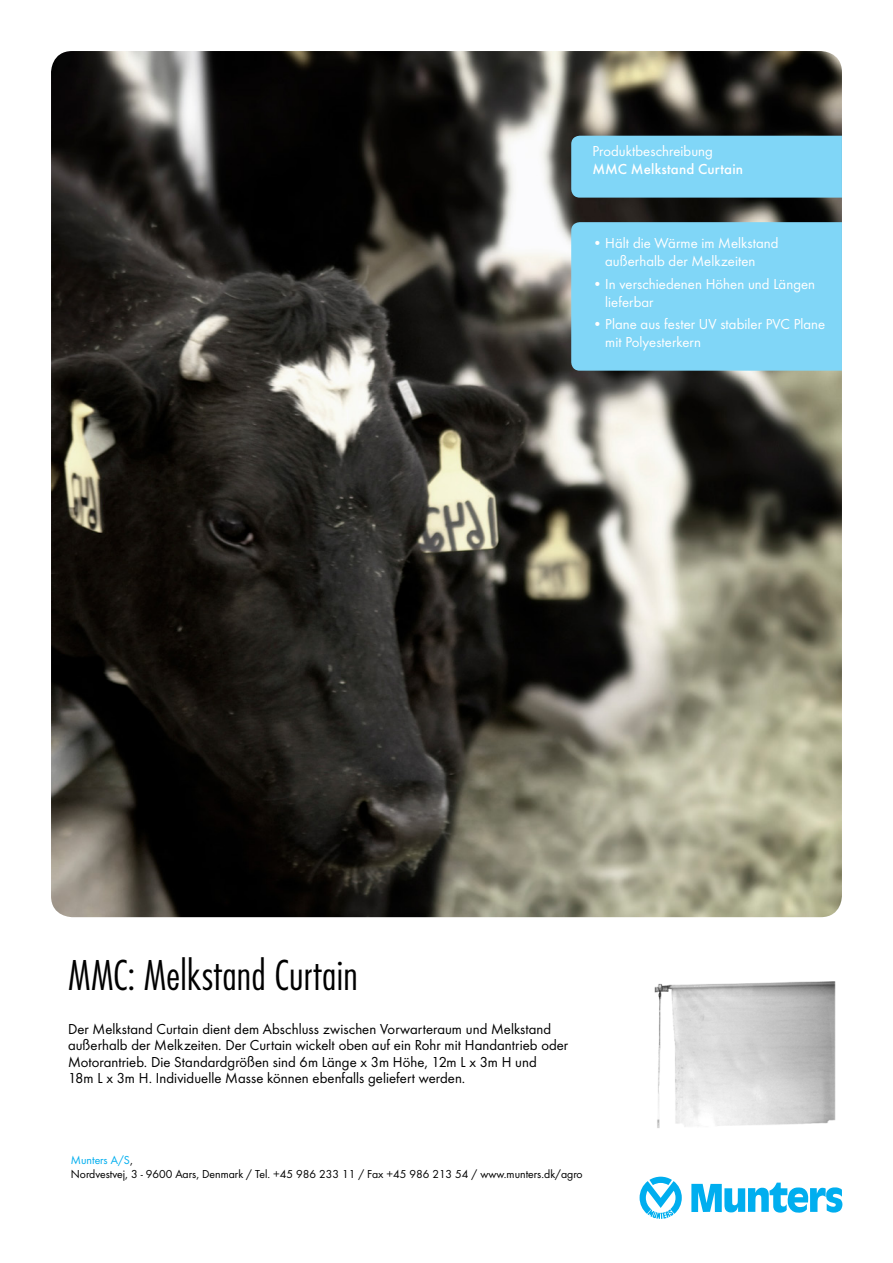
<style>
.page{position:relative;width:893px;height:1263px;background:#fff}
.page>*{position:absolute;margin:0;border:0;box-sizing:border-box;transform-origin:0 0}
.Heading1_Futura_std{font:300 45px "Futura Con";letter-spacing:-.005em;color:#000}
.t1{font:15px/16.5px "Futura Boo";letter-spacing:.005em;color:#000}
.t2{font:15px/18px "Futura Boo";letter-spacing:.005em;color:#fff}
.t3{font:500 15px "Futura";letter-spacing:.01em;color:#fff}
.t4{font:12px "Futura Boo";color:#000}
.t5{font:12px "Futura Boo";color:#00aeef}
.s1{color:#000}
</style>
<div class="page">
<img style="left:51px;top:51px;width:791px;height:866px">
<svg style="left:691px;top:1182px;width:151px;height:31px"></svg>
<svg style="left:640px;top:1177px;width:42px;height:42px"></svg>
<svg style="left:571px;top:136px;width:271px;height:235px;background:#76c2df"></svg>
<img style="left:654px;top:981px;width:182px;height:147px">
<p class="t2" style="left:592px;top:142px;width:122px">Produktbeschreibung</p>
<p class="t3" style="left:592px;top:160px;width:152px">MMC Melkstand Curtain</p>
<p class="t2" style="left:605px;top:234px;width:175px;text-indent:-13px">• Hält die Wärme im Melkstand außerhalb der Melkzeiten</p>
<p class="t2" style="left:605px;top:274px;width:211px;text-indent:-13px">• In verschiedenen Höhen und Längen lieferbar</p>
<p class="t2" style="left:605px;top:315px;width:222px;text-indent:-13px">• Plane aus fester UV stabiler PVC Plane mit Polyesterkern</p>
<p class="Heading1_Futura_std" style="left:68px;top:949px;width:292px">MMC: Melkstand Curtain</p>
<p class="t1" style="left:68px;top:1021px;width:502px">Der Melkstand Curtain dient dem Abschluss zwischen Vorwarteraum und Melkstand außerhalb der Melkzeiten. Der Curtain wickelt oben auf ein Rohr mit Handantrieb oder<br>Motorantrieb. Die Standardgrößen sind 6m Länge x 3m Höhe, 12m L x 3m H und</p>
<p class="t1" style="left:68px;top:1070px;width:399px">18m L x 3m H. Individuelle Masse können ebenfalls geliefert werden.</p>
<p class="t5" style="left:71px;top:1152px;width:63px">Munters A/S<span class="s1">,</span></p>
<p class="t4" style="left:71px;top:1167px;width:513px">Nordvestvej, 3 - 9600 Aars, Denmark / Tel. +45 986 233 11 / Fax +45 986 213 54 / www.munters.dk/agro</p>
</div>
